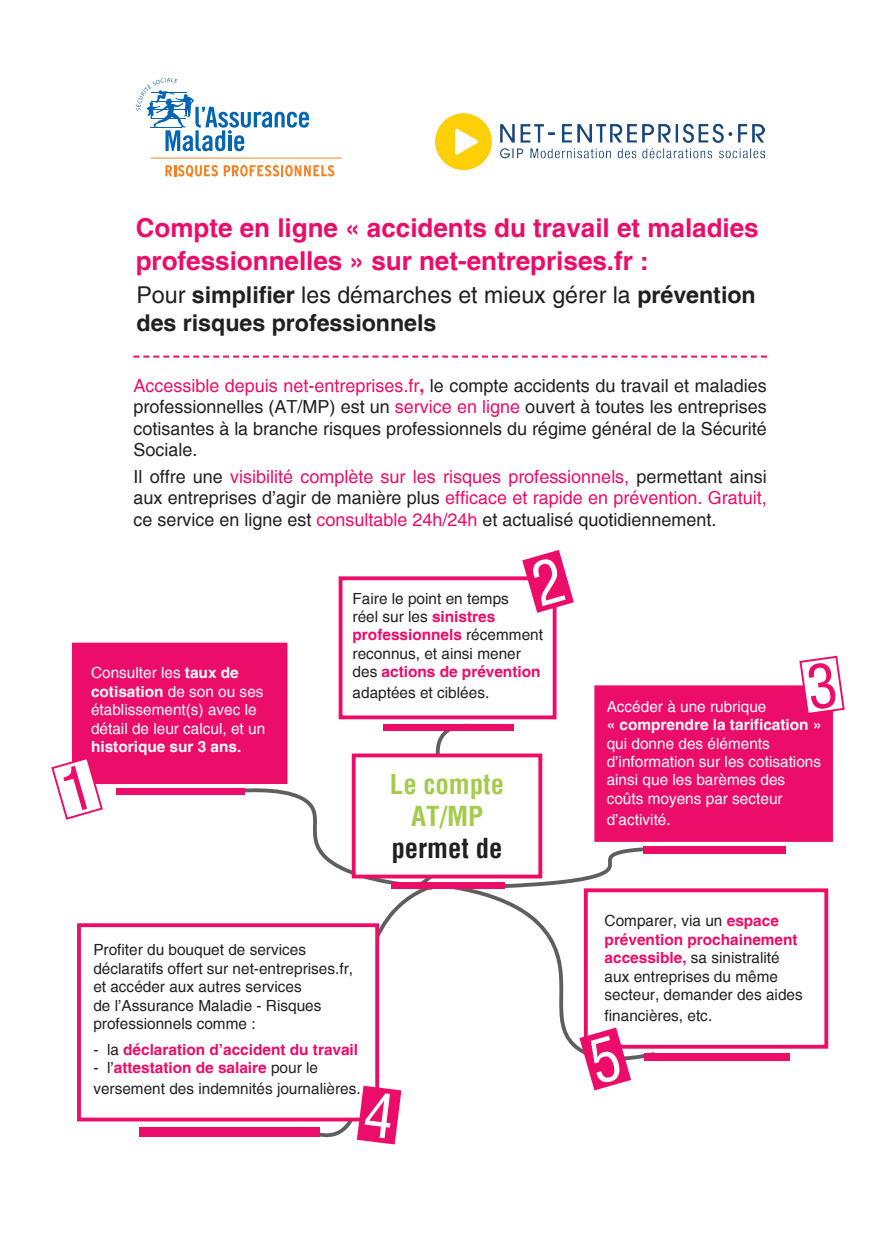
<style>
.page{position:relative;width:896px;height:1248px;background:#fff}
.page>*{position:absolute;margin:0;border:0;box-sizing:border-box;transform-origin:0 0}
.t1{font:700 condensed 26.8px "Helvetica";color:#a4cb4b}
.t2{font:700 condensed 26.8px "Helvetica";color:#231f20}
.t3{font:700 26px/32.6px "Helvetica";color:#ec0c6a}
.t4{font:700 23.2px/27.8px "Helvetica";color:#231f20}
.t5{font:18px/21.6px "Helvetica";color:#231f20;text-align:justify}
.t6{font:15.4px/18.4px "Helvetica";color:#231f20}
.t7{font:15.4px/18.4px "Helvetica";color:#fff}
.t8{font:700 15.4px "Helvetica";color:#ec0c6a}
.s1{font-weight:400}
.s2{color:#ec0c6a}
.s3{font-weight:700;color:#ec0c6a}
.s4{font-weight:700}
.s5{font-weight:400;color:#231f20}
</style>
<div class="page">
<svg style="left:136px;top:78px;width:173px;height:73px"></svg>
<svg style="left:165px;top:165px;width:53px;height:12px"></svg>
<svg style="left:224px;top:165px;width:110px;height:11px"></svg>
<hr style="left:151px;top:157px;width:191px;height:1px;background:#f57f21">
<div style="left:339px;top:576px;width:217px;height:143px;background:#fff;border:4px solid #ec0c6a"></div>
<div style="left:584px;top:888px;width:244px;height:160px;background:#fff;border:4px solid #ec0c6a"></div>
<div style="left:77px;top:923px;width:302px;height:198px;background:#fff;border:4px solid #ec0c6a"></div>
<div style="left:594px;top:685px;width:239px;height:156px;background:#ec0c6a;border:4px solid #ec0c6a"></div>
<div style="left:72px;top:642px;width:215px;height:142px;background:#ec0c6a"></div>
<div style="left:644px;top:1052px;width:145px;height:8px;background:#ec0c6a"></div>
<div style="left:140px;top:1127px;width:180px;height:9px;background:#ec0c6a"></div>
<div style="left:644px;top:846px;width:142px;height:8px;background:#ec0c6a"></div>
<div style="left:117px;top:788px;width:128px;height:7px;background:#ec0c6a"></div>
<img style="left:435px;top:113px;width:330px;height:57px">
<svg style="left:133px;top:355px;width:634px;height:2px"></svg>
<svg style="left:522px;top:550px;width:52px;height:62px"></svg>
<svg style="left:51px;top:755px;width:53px;height:65px"></svg>
<svg style="left:211px;top:722px;width:501px;height:422px"></svg>
<svg style="left:798px;top:655px;width:47px;height:61px"></svg>
<p class="t3" style="left:136px;top:212px;width:624px">Compte en ligne « accidents du travail et maladies professionnelles » sur net-entreprises.fr :</p>
<p class="t4" style="left:136px;top:281px;width:621px"><span class="s1">Pour</span> simplifier <span class="s1">les démarches et mieux gérer la</span> prévention des risques professionnels</p>
<p class="t5" style="left:133px;top:374px;width:635px"><span class="s2">Accessible depuis net-entreprises.fr</span><span class="s3">,</span> le compte accidents du travail et maladies professionnelles (AT/MP) est un <span class="s2">service en ligne</span> ouvert à toutes les entreprises cotisantes à la branche risques professionnels du régime général de la Sécurité Sociale.</p>
<p class="t5" style="left:133px;top:466px;width:635px">Il offre une <span class="s2">visibilité complète sur les risques professionnels,</span> permettant ainsi aux entreprises d’agir de manière plus <span class="s2">efficace et rapide en prévention. Gratuit, </span>ce service en ligne est <span class="s2">consultable 24h/24h</span> et actualisé quotidiennement.</p>
<p class="t7" style="left:91px;top:663px;width:176px">Consulter les <span class="s4">taux de cotisation</span> de son ou ses établissement(s) avec le détail de leur calcul, et un <span class="s4">historique sur 3 ans.</span></p>
<p class="t6" style="left:352px;top:589px;width:192px">Faire le point en temps<br>réel sur les <span class="s3">sinistres professionnels</span> récemment reconnus, et ainsi mener des <span class="s3">actions de prévention</span></p>
<p class="t6" style="left:352px;top:683px;width:138px">adaptées et ciblées.</p>
<p class="t1" style="left:390px;top:766px;width:116px">Le compte</p>
<p class="t1" style="left:411px;top:798px;width:73px">AT/MP</p>
<p class="t2" style="left:391px;top:830px;width:113px">permet de</p>
<p class="t6" style="left:93px;top:940px;width:261px">Profiter du bouquet de services déclaratifs offert sur net-entreprises.fr,</p>
<p class="t6" style="left:93px;top:977px;width:230px">et accéder aux autres services de l’Assurance Maladie - Risques professionnels comme :</p>
<p class="t8" style="left:93px;top:1039px;width:266px"><span class="s5">- la</span> déclaration d’accident du travail</p>
<p class="t6" style="left:93px;top:1057px;width:269px;line-height:20.8px">- l’<span class="s3">attestation de salaire</span> pour le versement des indemnités journalières.</p>
<p class="t7" style="left:607px;top:697px;width:216px">Accéder à une rubrique<br><span class="s4">« comprendre la tarification » </span>qui donne des éléments d’information sur les cotisations ainsi que les barèmes des coûts moyens par secteur</p>
<p class="t7" style="left:607px;top:810px;width:66px">d’activité.</p>
<p class="t6" style="left:604px;top:911px;width:200px">Comparer, via un <span class="s3">espace prévention prochainement accessible,</span> sa sinistralité aux entreprises du même secteur, demander des aides</p>
<p class="t6" style="left:604px;top:1006px;width:109px">financières, etc.</p>
</div>
